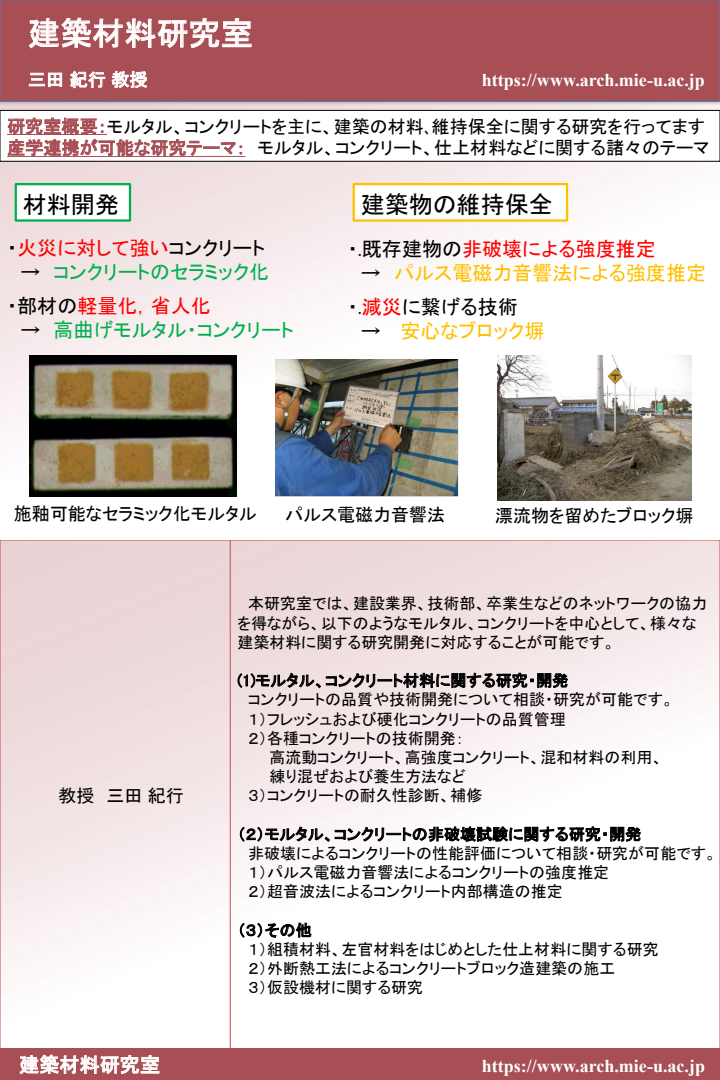
<style>
.page{position:relative;width:720px;height:1080px;background:#fff}
.page>*{position:absolute;margin:0;border:0;box-sizing:border-box;transform-origin:0 0}
.t1{font:32px "MS P Gothic";letter-spacing:.005em;color:#fff}
.t2{font:24px "MS P Gothic";color:#000}
.t3{font:20.1px "MS P Gothic";color:#f00}
.t4{font:20.1px "MS P Gothic";color:#ffc000}
.t5{font:20.1px "MS P Gothic";letter-spacing:.005em;color:#fff}
.t6{font:20px "MS P Gothic";color:#f00}
.t7{font:20px "MS P Gothic";color:#00b050}
.t8{font:20px/33.6px "MS P Gothic";color:#ffc000}
.t9{font:18px/21.6px "MS P Gothic";color:#000}
.t10{font:700 18px "Times New Roman";color:#fff}
.t11{font:18px "MS P Gothic";letter-spacing:.005em;color:#fff}
.t12{font:16px/19.2px "MS P Gothic";color:#000}
.s1{color:#a84e55}
.s2{color:#000}
.s3{color:#f00}
</style>
<div class="page">
<img style="left:0;top:107px;width:720px;height:940px">
<div style="left:0;top:110px;width:720px;height:51px;background:#fff"></div>
<div style="left:0;top:110px;width:720px;height:52px;border:1px solid #000"></div>
<svg style="left:7px;top:117px;width:239px;height:40px"></svg>
<div style="left:0;top:0;width:720px;height:102px;background:#a84e55"></div>
<div style="left:0;top:0;width:720px;height:102px;border:1px solid #4a7ebb"></div>
<svg style="left:29px;top:17px;width:223px;height:32px"></svg>
<svg style="left:29px;top:73px;width:33px;height:14px"></svg>
<svg style="left:70px;top:71px;width:35px;height:17px"></svg>
<svg style="left:111px;top:71px;width:36px;height:17px"></svg>
<div style="left:16px;top:184px;width:114px;height:36px;background:#fff"></div>
<div style="left:15px;top:183px;width:116px;height:39px;border:2px solid #00b050"></div>
<div style="left:354px;top:184px;width:213px;height:36px;background:#fff"></div>
<div style="left:353px;top:183px;width:215px;height:39px;border:2px solid #ffc000"></div>
<img style="left:30px;top:356px;width:207px;height:141px">
<img style="left:498px;top:355px;width:194px;height:146px">
<img style="left:276px;top:359px;width:182px;height:138px">
<hr style="left:230px;top:540px;width:1px;height:509px;background:#c0504d">
<hr style="left:0;top:540px;width:1px;height:509px;background:#c0504d">
<hr style="left:719px;top:540px;width:1px;height:509px;background:#c0504d">
<hr style="left:0;top:540px;width:720px;height:1px;background:#c0504d">
<svg style="left:238px;top:673px;width:330px;height:15px;background:#958c8d"></svg>
<svg style="left:240px;top:826px;width:401px;height:40px"></svg>
<svg style="left:240px;top:922px;width:71px;height:36px"></svg>
<img style="left:0;top:1047px;width:720px;height:2px">
<div style="left:0;top:1049px;width:720px;height:31px;background:#a84e55"></div>
<svg style="left:19px;top:1055px;width:141px;height:19px"></svg>
<h1 class="t1" style="left:28px;top:17px;width:226px">建築材料研究室</h1>
<p class="t11" style="left:28px;top:71px;width:121px">三田紀行教授</p>
<p class="t10" style="left:482px;top:67px;width:225px">https://www.arch.mie-u.ac.jp</p>
<p class="t9" style="left:7px;top:115px;width:704px"><span class="s1">研究室概要：</span>モルタル、コンクリートを主に、建築の材料､維持保全に関する研究を行ってます<span class="s1">産学連携が可能な研究テーマ：</span> モルタル、コンクリート、仕上材料などに関する諸々のテーマ</p>
<h2 class="t2" style="left:23px;top:192px;width:98px">材料開発</h2>
<h2 class="t2" style="left:361px;top:192px;width:193px">建築物の維持保全</h2>
<p class="t6" style="left:7px;top:238px;width:259px"><span class="s2">・</span>火災に対して強い<span class="s2">コンクリート</span></p>
<p class="t7" style="left:20px;top:262px;width:250px"><span class="s2">→</span> コンクリートのセラミック化</p>
<p class="t3" style="left:7px;top:296px;width:205px"><span class="s2">・部材の</span>軽量化，省人化</p>
<p class="t7" style="left:20px;top:320px;width:275px"><span class="s2">→</span> 高曲げモルタル・コンクリート</p>
<p class="t6" style="left:348px;top:239px;width:309px"><span class="s2">・.既存建物の</span>非破壊による強度推定</p>
<p class="t8" style="left:348px;top:256px;width:360px;text-indent:13px"><span class="s2">→</span> パルス電磁力音響法による強度推定<span class="s2">・.</span><span class="s3">減災</span><span class="s2">に繋げる技術</span></p>
<p class="t4" style="left:361px;top:321px;width:185px"><span class="s2">→</span> 安心なブロック塀</p>
<p class="t9" style="left:14px;top:503px;width:244px">施釉可能なセラミック化モルタル</p>
<p class="t9" style="left:285px;top:504px;width:162px">パルス電磁力音響法</p>
<p class="t9" style="left:495px;top:505px;width:200px">漂流物を留めたブロック塀</p>
<p class="t9" style="left:58px;top:785px;width:127px">教授 三田紀行</p>
<p class="t12" style="left:237px;top:594px;width:471px;text-indent:11px">本研究室では、建設業界、技術部、卒業生などのネットワークの協力を得ながら、以下のようなモルタル、コンクリートを中心として、様々な建築材料に関する研究開発に対応することが可能です。</p>
<p class="t12" style="left:248px;top:671px;width:427px;text-indent:-11px">(1)モルタル、コンクリート材料に関する研究・開発<br>コンクリートの品質や技術開発について相談・研究が可能です。<br>１）フレッシュおよび硬化コンクリートの品質管理<br>２）各種コンクリートの技術開発：</p>
<p class="t12" style="left:269px;top:748px;width:395px">高流動コンクリート、高強度コンクリート、混和材料の利用、</p>
<p class="t12" style="left:269px;top:767px;width:198px">練り混ぜおよび養生方法など</p>
<p class="t12" style="left:248px;top:786px;width:236px">３）コンクリートの耐久性診断、補修</p>
<p class="t12" style="left:248px;top:824px;width:470px;text-indent:-11px">（２）モルタル、コンクリートの非破壊試験に関する研究・開発<br>非破壊によるコンクリートの性能評価について相談・研究が可能です。<br>１）パルス電磁力音響法によるコンクリートの強度推定<br>２）超音波法によるコンクリート内部構造の推定</p>
<p class="t12" style="left:248px;top:920px;width:412px;text-indent:-11px">（３）その他<br>１）組積材料、左官材料をはじめとした仕上材料に関する研究<br>２）外断熱工法によるコンクリートブロック造建築の施工<br>３）仮設機材に関する研究</p>
<p class="t5" style="left:19px;top:1055px;width:143px">建築材料研究室</p>
<p class="t10" style="left:482px;top:1053px;width:225px">https://www.arch.mie-u.ac.jp</p>
</div>
